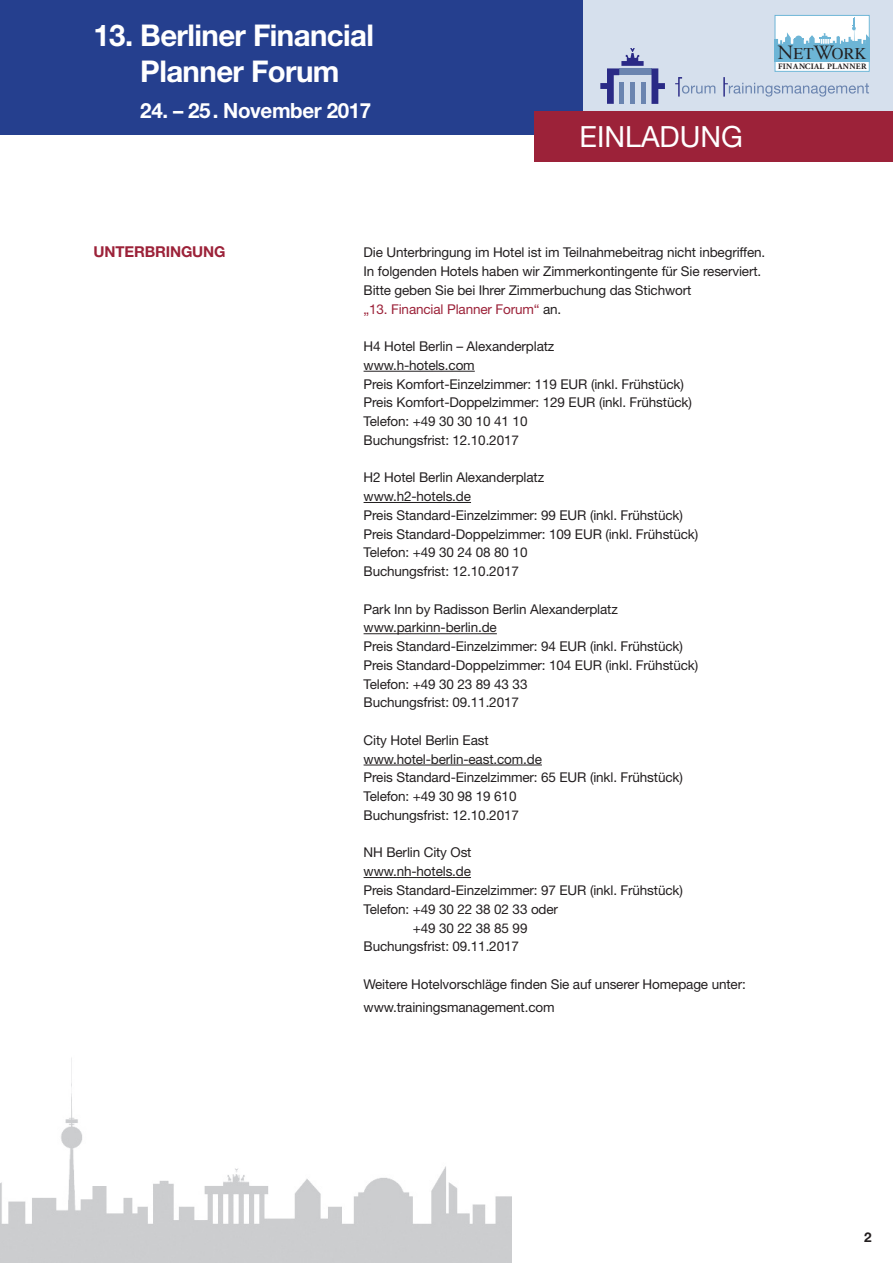
<style>
.page{position:relative;width:893px;height:1263px;background:#fff}
.page>*{position:absolute;margin:0;border:0;box-sizing:border-box;transform-origin:0 0}
.t1{font:700 30px/36px "Helvetica Neue LT Std";letter-spacing:-.02em;color:#fff;text-align:center}
.t2{font:29.25px "Helvetica Neue LT Std";color:#fff}
.t3{font:700 21px "Helvetica Neue LT Std";letter-spacing:-.02em;color:#fff}
.t4{font:16.2px "Times";color:#231f20}
.t5{font:700 15px "Helvetica Neue LT Std";letter-spacing:-.01em;color:#9c2239}
.t6{font:13.5px/18.8px "Helvetica Neue LT Std";letter-spacing:-.01em;color:#231f20}
.t7{font:700 13.5px "Helvetica Neue LT Std";color:#231f20}
.t8{font:700 8.25px "Adobe Garamond Pro";letter-spacing:.04em;color:#231f20}
.s1{font-family:"Adobe Garamond Pro";font-size:20.25px}
.s2{color:#9c2239}
</style>
<div class="page">
<div style="left:583px;top:0;width:310px;height:130px;background:#d6e0ed"></div>
<div style="left:0;top:0;width:583px;height:135px;background:#253f8e"></div>
<div style="left:534px;top:112px;width:359px;height:50px;background:#9c2239"></div>
<div style="left:619px;top:68px;width:33px;height:7px;background:#6b85b0"></div>
<hr style="left:641px;top:82px;width:4px;height:22px;background:#6b85b0">
<svg style="left:600px;top:48px;width:44px;height:56px"></svg>
<svg style="left:651px;top:68px;width:14px;height:36px"></svg>
<svg style="left:675px;top:77px;width:40px;height:20px"></svg>
<svg style="left:723px;top:77px;width:146px;height:20px"></svg>
<hr style="left:364px;top:371px;width:111px;height:1px;background:#231f20">
<hr style="left:364px;top:502px;width:107px;height:1px;background:#231f20">
<hr style="left:364px;top:633px;width:133px;height:1px;background:#231f20">
<hr style="left:364px;top:765px;width:178px;height:1px;background:#231f20">
<hr style="left:364px;top:877px;width:107px;height:1px;background:#231f20">
<div style="left:775px;top:15px;width:94px;height:56px;background:#fff"></div>
<img style="left:777px;top:32px;width:91px;height:29px">
<svg style="left:785px;top:34px;width:18px;height:11px"></svg>
<svg style="left:866px;top:35px;width:2px;height:10px"></svg>
<svg style="left:809px;top:34px;width:21px;height:9px"></svg>
<div style="left:775px;top:15px;width:95px;height:57px;border:1px solid #6db5d6"></div>
<svg style="left:852px;top:17px;width:5px;height:25px"></svg>
<img style="left:0;top:1058px;width:511px;height:205px">
<h1 class="t1" style="left:94px;top:17px;width:282px">13. Berliner Financial<br>Planner Forum</h1>
<h3 class="t3" style="left:140px;top:97px;width:232px">24. – 25 . November 2017</h3>
<h2 class="t2" style="left:579px;top:119px;width:165px">EINLADUNG</h2>
<p class="t4" style="left:777px;top:39px;width:90px"><span class="s1">N</span>ET<span class="s1">W</span>ORK</p>
<p class="t8" style="left:778px;top:61px;width:90px">FINANCIAL PLANNER</p>
<p class="t5" style="left:94px;top:243px;width:134px">UNTERBRINGUNG</p>
<p class="t6" style="left:364px;top:243px;width:403px">Die Unterbringung im Hotel ist im Teilnahmebeitrag nicht inbegriffen.<br>In folgenden Hotels haben wir Zimmerkontingente für Sie reserviert.<br>Bitte geben Sie bei Ihrer Zimmerbuchung das Stichwort<br><span class="s2">„13. Financial Planner Forum“</span> an.</p>
<p class="t6" style="left:364px;top:337px;width:330px">H4 Hotel Berlin – Alexanderplatz<br>www.h-hotels.com<br>Preis Komfort-Einzelzimmer: 119 EUR (inkl. Frühstück)<br>Preis Komfort-Doppelzimmer: 129 EUR (inkl. Frühstück)<br>Telefon: +49 30 30 10 41 10<br>Buchungsfrist: 12.10.2017</p>
<p class="t6" style="left:364px;top:468px;width:336px">H2 Hotel Berlin Alexanderplatz<br>www.h2-hotels.de<br>Preis Standard-Einzelzimmer: 99 EUR (inkl. Frühstück)<br>Preis Standard-Doppelzimmer: 109 EUR (inkl. Frühstück)<br>Telefon: +49 30 24 08 80 10<br>Buchungsfrist: 12.10.2017</p>
<p class="t6" style="left:364px;top:599px;width:336px">Park Inn by Radisson Berlin Alexanderplatz www.parkinn-berlin.de<br>Preis Standard-Einzelzimmer: 94 EUR (inkl. Frühstück)<br>Preis Standard-Doppelzimmer: 104 EUR (inkl. Frühstück)<br>Telefon: +49 30 23 89 43 33<br>Buchungsfrist: 09.11.2017</p>
<p class="t6" style="left:364px;top:731px;width:321px">City Hotel Berlin East<br>www.hotel-berlin-east.com.de<br>Preis Standard-Einzelzimmer: 65 EUR (inkl. Frühstück)<br>Telefon: +49 30 98 19 610<br>Buchungsfrist: 12.10.2017</p>
<p class="t6" style="left:364px;top:843px;width:109px">NH Berlin City Ost</p>
<p class="t6" style="left:364px;top:862px;width:109px">www.nh-hotels.de</p>
<p class="t6" style="left:364px;top:881px;width:321px">Preis Standard-Einzelzimmer: 97 EUR (inkl. Frühstück)</p>
<p class="t6" style="left:364px;top:899px;width:196px">Telefon: +49 30 22 38 02 33 oder</p>
<p class="t6" style="left:413px;top:918px;width:116px">+49 30 22 38 85 99</p>
<p class="t6" style="left:364px;top:937px;width:157px">Buchungsfrist: 09.11.2017</p>
<p class="t6" style="left:364px;top:974px;width:384px">Weitere Hotelvorschläge finden Sie auf unserer Homepage unter:</p>
<p class="t6" style="left:364px;top:998px;width:193px">www.trainingsmanagement.com</p>
<p class="t7" style="left:864px;top:1229px;width:9px">2</p>
</div>
